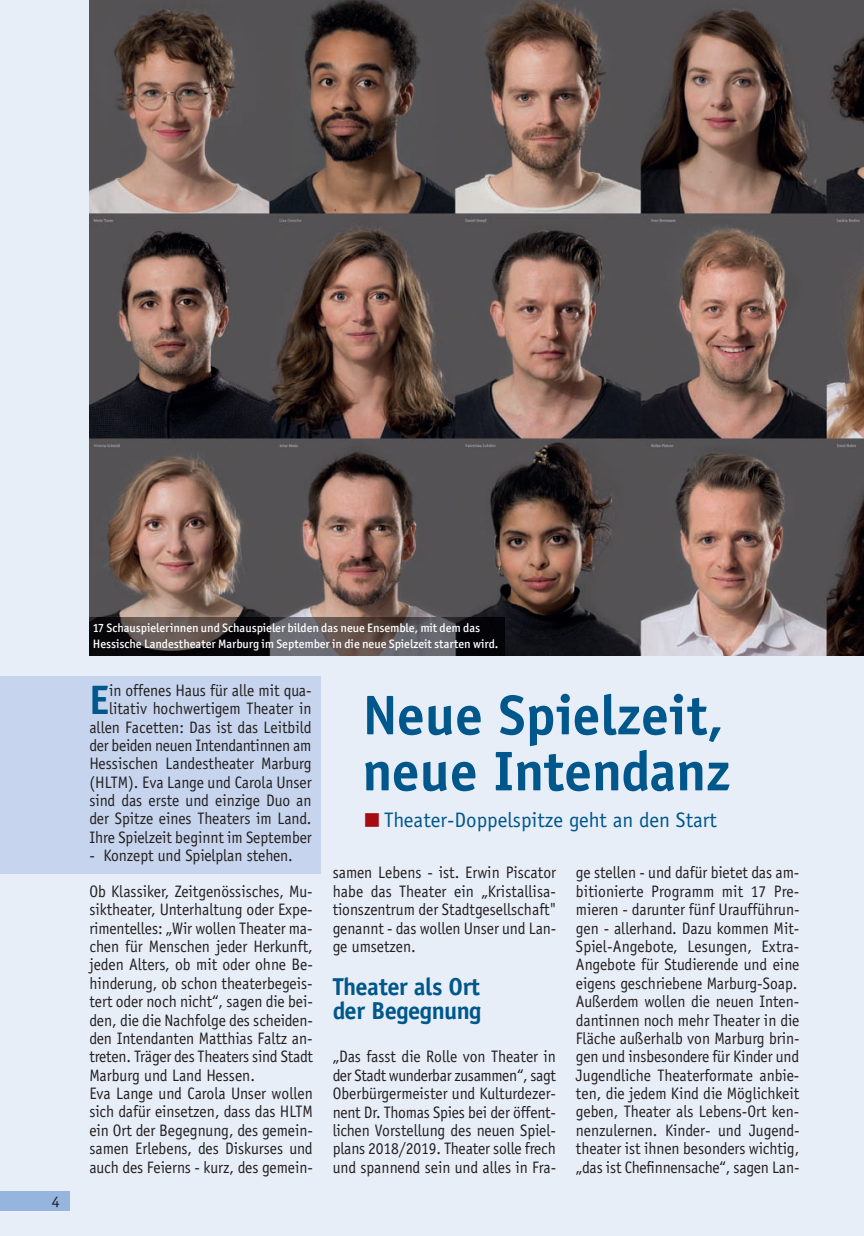
<style>
.page{position:relative;width:864px;height:1236px;background:#fff}
.page>*{position:absolute;margin:0;border:0;box-sizing:border-box;transform-origin:0 0}
.t1{font:700 56px/56px "Officina Sans";color:#00578b}
.t2{font:700 41.12px "Officina Sans";color:#00578b}
.t3{font:700 24.5px/24.5px "Officina Sans";letter-spacing:-.015em;color:#00578b}
.t4{font:21px "Officina Sans";color:#00578b}
.t5{font:16.62px/18.4px "Officina Sans";color:#231f20;scale:.94 1}
.t6{font:15.75px "Officina Sans";color:#231f20}
.t7{font:500 12.25px/15.8px "Officina San ITC";color:#fff}
.s1{font-family:"Ping Fang HK";font-weight:600;font-size:19.25px;color:#a70b12}
</style>
<div class="page">
<div style="left:0;top:0;width:863px;height:1235px;background:#e8eef8"></div>
<div style="left:0;top:675px;width:320px;height:198px;background:#c6d5ed"></div>
<div style="left:0;top:1191px;width:69px;height:19px;background:#95b5de"></div>
<img style="left:89px;top:0;width:774px;height:655px">
<img style="left:89px;top:618px;width:415px;height:37px">
<p class="t6" style="left:52px;top:1195px;width:9px">4</p>
<p class="t7" style="left:93px;top:621px;width:407px">17 Schauspielerinnen und Schauspieler bilden das neue Ensemble, mit dem das<br>Hessische Landestheater Marburg im September in die neue Spielzeit starten wird.</p>
<p class="t5" style="left:89px;top:682px;width:238px;text-align:right">in offenes Haus für alle mit qua&shy;litativ hochwertigem Theater in allen Facetten: Das ist das Leitbild der beiden neuen Intendantinnen am Hessischen Landestheater Marburg (HLTM). Eva Lange und Carola Unser sind das erste und einzige Duo an der Spitze eines Theaters im Land.<br>Ihre Spielzeit beginnt im September</p>
<p class="t5" style="left:89px;top:839px;width:239px;line-height:35.5px">- Konzept und Spielplan stehen.<br>Ob Klassiker, Zeitgenössisches, Mu-</p>
<p class="t5" style="left:89px;top:901px;width:239px">siktheater, Unterhaltung oder Expe&shy;rimentelles: „Wir wollen Theater ma&shy;chen für Menschen jeder Herkunft, jeden Alters, ob mit oder ohne Be&shy;hinderung, ob schon theaterbegeis&shy;tert oder noch nicht“, sagen die bei&shy;den, die die Nachfolge des scheiden&shy;den Intendanten Matthias Faltz an&shy;treten. Träger des Theaters sind Stadt Marburg und Land Hessen.<br>Eva Lange und Carola Unser wollen sich dafür einsetzen, dass das HLTM ein Ort der Begegnung, des gemein&shy;samen Erlebens, des Diskurses und auch des Feierns - kurz, des gemein-</p>
<p class="t2" style="left:89px;top:684px;width:21px">E</p>
<p class="t1" style="left:362px;top:691px;width:369px">Neue Spielzeit, neue Intendanz</p>
<p class="t4" style="left:362px;top:812px;width:356px"><span class="s1">■</span>Theater-Doppelspitze geht an den Start</p>
<p class="t5" style="left:332px;top:864px;width:239px;text-align:justify">samen Lebens - ist. Erwin Piscator habe das Theater ein „Kristallisa&shy;tionszentrum der Stadtgesellschaft" genannt - das wollen Unser und Lan&shy;ge umsetzen.</p>
<p class="t3" style="left:332px;top:976px;width:150px">Theater als Ort der Begegnung</p>
<p class="t5" style="left:332px;top:1048px;width:239px;text-align:justify">„Das fasst die Rolle von Theater in der Stadt wunderbar zusammen“, sagt Oberbürgermeister und Kulturdezer&shy;nent Dr. Thomas Spies bei der öffent&shy;lichen Vorstellung des neuen Spiel&shy;plans 2018/2019. Theater solle frech und spannend sein und alles in Fra-</p>
<p class="t5" style="left:575px;top:864px;width:239px">ge stellen - und dafür bietet das am&shy;bitionierte Programm mit 17 Pre&shy;mieren - darunter fünf Uraufführun&shy;gen - allerhand. Dazu kommen Mit-Spiel-Angebote, Lesungen, Extra-Angebote für Studierende und eine eigens geschriebene Marburg-Soap.<br>Außerdem wollen die neuen Inten&shy;dantinnen noch mehr Theater in die Fläche außerhalb von Marburg brin&shy;gen und insbesondere für Kinder und Jugendliche Theaterformate anbie&shy;ten, die jedem Kind die Möglichkeit geben, Theater als Lebens-Ort ken&shy;nenzulernen. Kinder- und Jugend&shy;theater ist ihnen besonders wichtig, „das ist Chefinnensache“, sagen Lan-</p>
</div>
